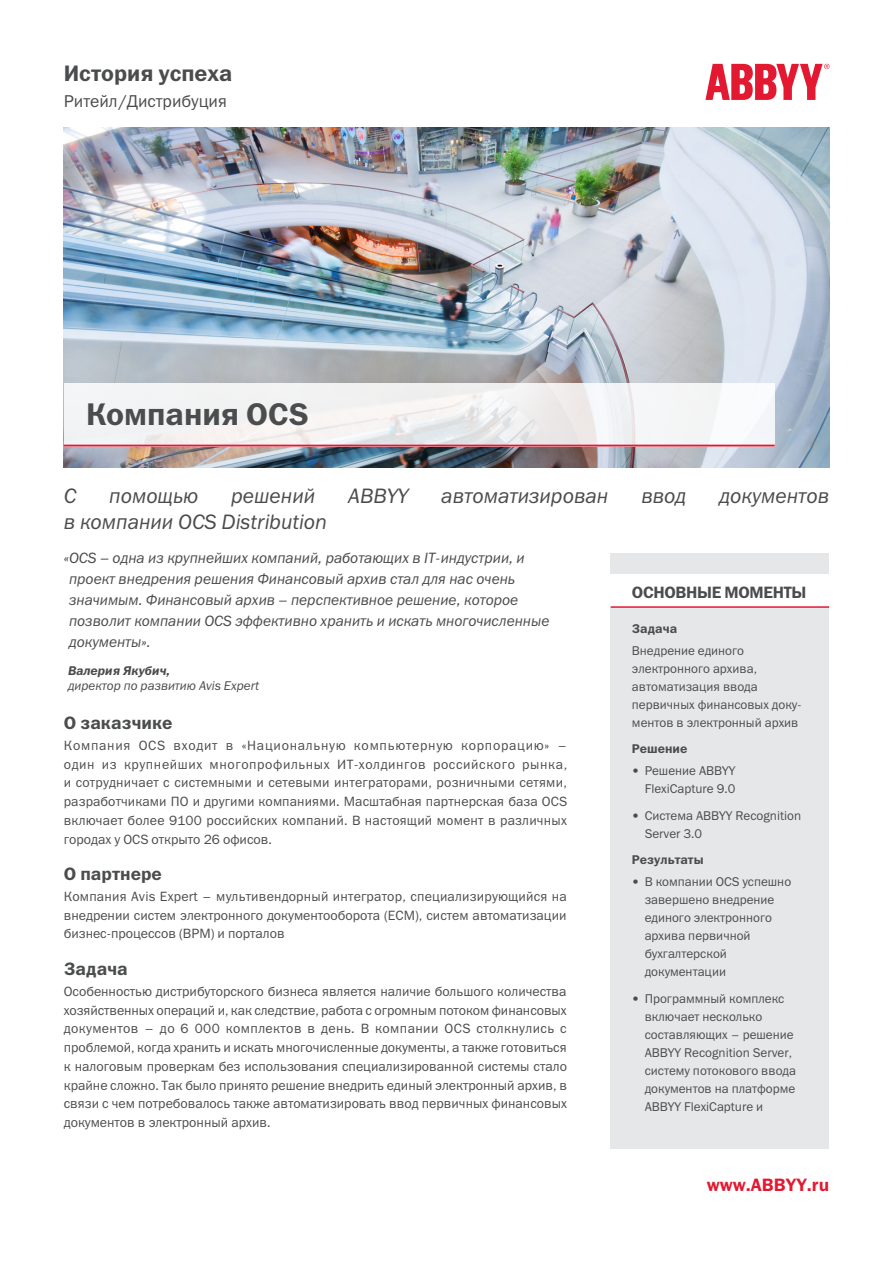
<style>
.page{position:relative;width:893px;height:1263px;background:#fff}
.page>*{position:absolute;margin:0;border:0;box-sizing:border-box;transform-origin:0 0}
.Intro_Head{font:31.5px "Franklin Gothic Demi ITC";color:#4b4c4d}
.Tagline{font:22.5px "Franklin Gothic Demi ITC";color:#4b4c4d}
.Intro{font:italic 21px "Franklin Gothic Book ITC";color:#4b4c4d}
.t1{font:18px "Franklin Gothic Demi ITC";color:#4b4c4d}
.Logo_www_abbyy_com{font:18px "Franklin Gothic Demi ITC";color:#e21931}
.Tagline-2{font:17.25px "Franklin Gothic Book ITC";color:#4b4c4d}
.Sidebar_Head{font:16.5px "Franklin Gothic Demi ITC";letter-spacing:-.02em;color:#4b4c4d}
.quotation{font:italic 15px/21px "Franklin Gothic Book ITC";color:#4b4c4d}
.Body{font:13.5px/18.8px "Franklin Gothic Book ITC";color:#4b4c4d;text-align:justify}
.Sidebar_Bullet_Norma{font:12.75px/18px "Franklin Gothic Book ITC";color:#4b4c4d}
.quotation_signature{font:italic 12.75px/15.3px "Franklin Gothic Book ITC";color:#4b4c4d}
.Sidebar_subhead{font:12.75px "Franklin Gothic Demi ITC";color:#4b4c4d}
.s1{font-family:"Franklin Gothic Demi ITC"}
</style>
<div class="page">
<svg style="left:705px;top:64px;width:124px;height:36px"></svg>
<img style="left:64px;top:128px;width:765px;height:340px">
<svg style="left:64px;top:383px;width:711px;height:62px;fill:#f2f3f3"></svg>
<hr style="left:64px;top:445px;width:711px;height:1px;background:#e21931">
<div style="left:611px;top:553px;width:218px;height:595px;background:#e6e7e9"></div>
<div style="left:611px;top:574px;width:218px;height:33px;background:#fff"></div>
<hr style="left:611px;top:606px;width:218px;height:2px;background:#e21931">
<p class="Tagline" style="left:64px;top:60px;width:170px">История успеха</p>
<p class="Tagline-2" style="left:64px;top:90px;width:165px">Ритейл/Дистрибуция</p>
<p class="Intro_Head" style="left:86px;top:395px;width:224px">Компания OCS</p>
<p class="Intro" style="left:64px;top:484px;width:14px">С</p>
<p class="Intro" style="left:109px;top:484px;width:90px">помощью</p>
<p class="Intro" style="left:231px;top:484px;width:85px">решений</p>
<p class="Intro" style="left:348px;top:484px;width:62px">ABBYY</p>
<p class="Intro" style="left:441px;top:484px;width:169px">автоматизирован</p>
<p class="Intro" style="left:641px;top:484px;width:47px">ввод</p>
<p class="Intro" style="left:719px;top:484px;width:111px">документов</p>
<p class="Intro" style="left:64px;top:510px;width:265px">в компании OCS Distribution</p>
<p class="quotation" style="left:69px;top:548px;width:482px;text-indent:-5px">«OCS – одна из крупнейших компаний, работающих в IT-индустрии, и проект внедрения решения Финансовый архив стал для нас очень значимым. Финансовый архив – перспективное решение, которое позволит компании OCS эффективно хранить и искать многочисленные документы».</p>
<p class="quotation_signature" style="left:68px;top:663px;width:193px"><span class="s1">Валерия Якубич,<br></span>директор по развитию Avis Expert</p>
<h2 class="t1" style="left:64px;top:712px;width:110px">О заказчике</h2>
<p class="Body" style="left:64px;top:735px;width:505px">Компания OCS входит в «Национальную компьютерную корпорацию» – один из крупнейших многопрофильных ИТ-холдингов российского рынка, и сотрудничает с системными и сетевыми интеграторами, розничными сетями, разработчиками ПО и другими компаниями. Масштабная партнерская база OCS включает более 9100 российских компаний. В настоящий момент в различных городах у OCS открыто 26 офисов.</p>
<h2 class="t1" style="left:64px;top:863px;width:100px">О партнере</h2>
<p class="Body" style="left:64px;top:887px;width:505px">Компания Avis Expert – мультивендорный интегратор, специализирующийся на внедрении систем электронного документооборота (ECM), систем автоматизации бизнес-процессов (BPM) и порталов</p>
<h2 class="t1" style="left:64px;top:958px;width:65px">Задача</h2>
<p class="Body" style="left:64px;top:981px;width:505px">Особенностью дистрибуторского бизнеса является наличие большого количества хозяйственных операций и, как следствие, работа с огромным потоком финансовых документов – до 6 000 комплектов в день. В компании OCS столкнулись с проблемой, когда хранить и искать многочисленные документы, а также готовиться к налоговым проверкам без использования специализированной системы стало крайне сложно. Так было принято решение внедрить единый электронный архив, в связи с чем потребовалось также автоматизировать ввод первичных финансовых документов в электронный архив.</p>
<p class="Sidebar_Head" style="left:632px;top:582px;width:176px">ОСНОВНЫЕ МОМЕНТЫ</p>
<p class="Sidebar_subhead" style="left:632px;top:621px;width:47px">Задача</p>
<p class="Sidebar_Bullet_Norma" style="left:632px;top:641px;width:171px">Внедрение единого электронного архива, автоматизация ввода первичных финансовых доку&shy;ментов в электронный архив</p>
<p class="Sidebar_subhead" style="left:632px;top:741px;width:57px">Решение</p>
<p class="Sidebar_Bullet_Norma" style="left:632px;top:762px;width:105px;text-align:right">• Решение ABBYY<br>FlexiCapture 9.0</p>
<p class="Sidebar_Bullet_Norma" style="left:645px;top:806px;width:158px;text-indent:-13px">• Система ABBYY Recognition<br>Server 3.0</p>
<p class="Sidebar_subhead" style="left:632px;top:852px;width:73px">Результаты</p>
<p class="Sidebar_Bullet_Norma" style="left:645px;top:873px;width:148px;text-indent:-13px">• В компании OCS успешно завершено внедрение единого электронного архива первичной бухгалтерской документации</p>
<p class="Sidebar_Bullet_Norma" style="left:645px;top:989px;width:153px;text-indent:-13px">• Программный комплекс включает несколько составляющих – решение<br>ABBYY Recognition Server, систему потокового ввода документов на платформе<br>ABBYY FlexiCapture и</p>
<p class="Logo_www_abbyy_com" style="left:707px;top:1174px;width:124px">www.ABBYY.ru</p>
</div>
